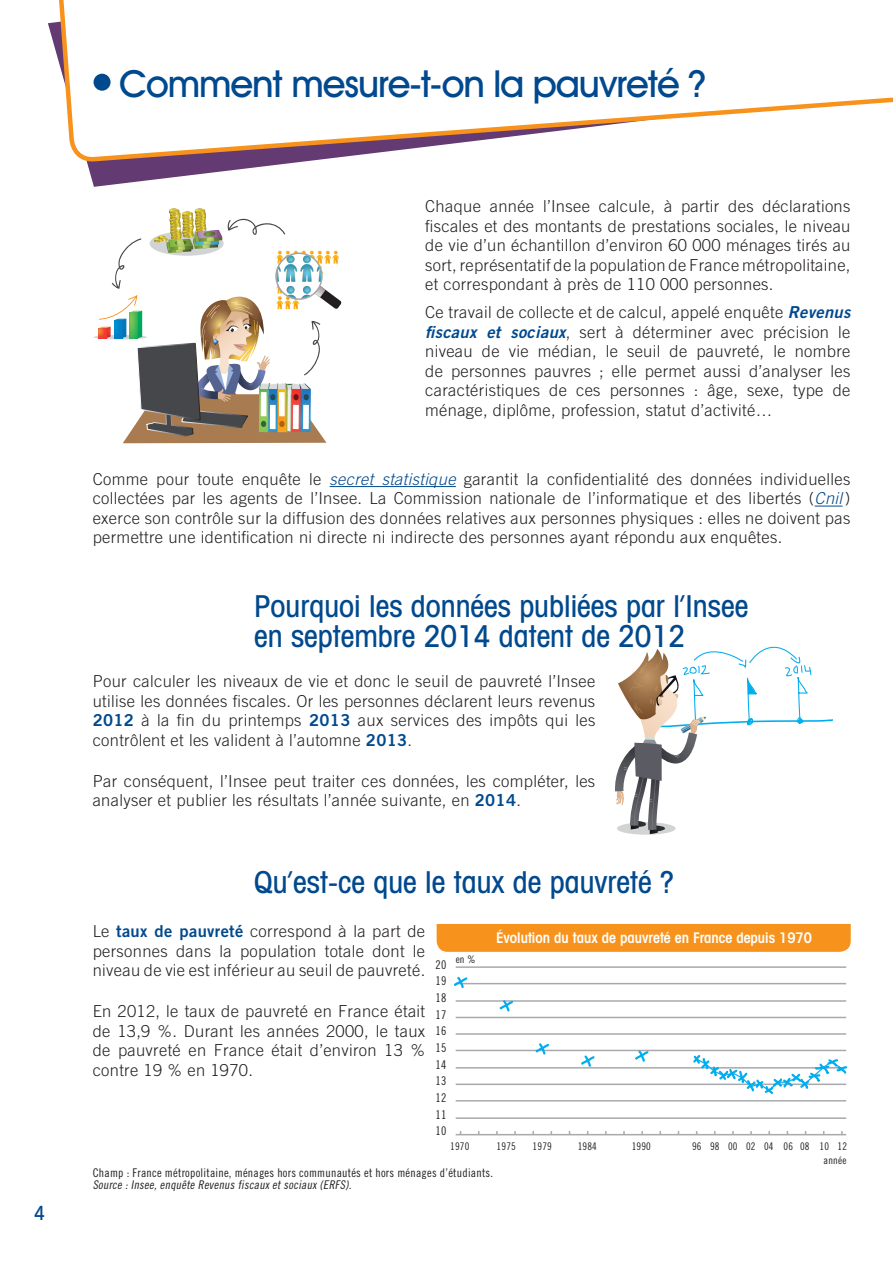
<style>
.page{position:relative;width:893px;height:1263px;background:#fff}
.page>*{position:absolute;margin:0;border:0;box-sizing:border-box;transform-origin:0 0}
.t1{font:500 37.5px "Avant Garde IT Cby BT";letter-spacing:-.03em;color:#01498e}
.t2{font:500 condensed 30px/30px "Avant Garde IT Cby BT";color:#01498e}
.t3{font:500 condensed 19.5px "Avant Garde IT Cby BT";color:#01498e}
.t4{font:300 16.5px/19.5px "Trade Gothic";letter-spacing:.02em;color:#231f20;text-align:justify}
.t5{font:600 condensed 14.55px "Avant Garde IT Cby BT";color:#fff}
.t6{font:12px/16.6px "Trade Gothic Cond Eighteen";letter-spacing:.02em;color:#231f20;text-align:justify}
.t7{font:italic 12px "Trade Gothic Cond Eighteen";color:#231f20}
.t8{font:10.5px/14.1px "Trade Gothic Cond Eighteen";letter-spacing:.02em;color:#231f20;text-align:right}
.s1{font-family:"Trade Gothic Bold Two";font-weight:400;font-style:italic;color:#01498e}
.s2{font-style:italic;color:#01498e}
.s3{font-family:"Trade Gothic Bold Two";font-weight:400;color:#01498e}
</style>
<div class="page">
<svg style="left:51px;top:0;width:842px;height:187px"></svg>
<svg style="left:617px;top:822px;width:59px;height:13px"></svg>
<svg style="left:615px;top:646px;width:219px;height:188px"></svg>
<div style="left:94px;top:74px;width:17px;height:17px;background:#01498e;border-radius:50%"></div>
<div style="left:437px;top:924px;width:414px;height:28px;background:#f7931d"></div>
<hr style="left:330px;top:486px;width:126px;height:1px;background:#01498e">
<svg style="left:815px;top:506px;width:28px;height:1px"></svg>
<svg style="left:98px;top:208px;width:244px;height:236px"></svg>
<hr style="left:456px;top:966px;width:390px;height:2px;background:#a8a9ad">
<hr style="left:456px;top:983px;width:390px;height:1px;background:#a8a9ad">
<hr style="left:456px;top:1000px;width:390px;height:2px;background:#a8a9ad">
<hr style="left:456px;top:1017px;width:390px;height:1px;background:#a8a9ad">
<hr style="left:456px;top:1033px;width:390px;height:2px;background:#a8a9ad">
<hr style="left:456px;top:1050px;width:390px;height:1px;background:#a8a9ad">
<hr style="left:456px;top:1067px;width:388px;height:1px;background:#a8a9ad">
<hr style="left:456px;top:1083px;width:390px;height:2px;background:#a8a9ad">
<hr style="left:456px;top:1100px;width:390px;height:1px;background:#a8a9ad">
<hr style="left:456px;top:1117px;width:390px;height:2px;background:#a8a9ad">
<hr style="left:456px;top:1134px;width:390px;height:1px;background:#a8a9ad">
<svg style="left:454px;top:976px;width:15px;height:12px"></svg>
<svg style="left:498px;top:1000px;width:17px;height:12px"></svg>
<svg style="left:534px;top:1043px;width:17px;height:12px"></svg>
<svg style="left:579px;top:1055px;width:18px;height:14px"></svg>
<svg style="left:633px;top:1049px;width:18px;height:13px"></svg>
<svg style="left:691px;top:1055px;width:157px;height:39px"></svg>
<p class="t3" style="left:34px;top:1202px;width:12px">4</p>
<h1 class="t1" style="left:119px;top:61px;width:589px">Comment mesure-t-on la pauvreté ?</h1>
<p class="t4" style="left:425px;top:196px;width:427px">Chaque année l’Insee calcule, à partir des déclarations fiscales et des montants de prestations sociales, le niveau de vie d’un échantillon d’environ 60 000 ménages tirés au sort, représentatif de la population de France métropolitaine, et correspondant à près de 110 000 personnes.</p>
<p class="t4" style="left:425px;top:302px;width:427px">Ce travail de collecte et de calcul, appelé enquête <span class="s1">Revenus fiscaux et sociaux</span>, sert à déterminer avec précision le niveau de vie médian, le seuil de pauvreté, le nombre de personnes pauvres ; elle permet aussi d’analyser les caractéristiques de ces personnes : âge, sexe, type de ménage, diplôme, profession, statut d’activité…</p>
<p class="t4" style="left:93px;top:469px;width:759px">Comme pour toute enquête le <span class="s2">secret statistique</span> garantit la confidentialité des données individuelles collectées par les agents de l’Insee. La Commission nationale de l’informatique et des libertés (<span class="s2">Cnil</span>) exerce son contrôle sur la diffusion des données relatives aux personnes physiques : elles ne doivent pas permettre une identification ni directe ni indirecte des personnes ayant répondu aux enquêtes.</p>
<h2 class="t2" style="left:254px;top:591px;width:495px">Pourquoi les données publiées par l’Insee en septembre 2014 datent de 2012</h2>
<p class="t4" style="left:93px;top:671px;width:504px">Pour calculer les niveaux de vie et donc le seuil de pauvreté l’Insee utilise les données fiscales. Or les personnes déclarent leurs revenus <span class="s3">2012</span> à la fin du printemps <span class="s3">2013</span> aux services des impôts qui les contrôlent et les valident à l’automne <span class="s3">2013</span>.</p>
<p class="t4" style="left:93px;top:771px;width:504px">Par conséquent, l’Insee peut traiter ces données, les compléter, les analyser et publier les résultats l’année suivante, en <span class="s3">2014</span>.</p>
<h2 class="t2" style="left:254px;top:867px;width:421px">Qu’est-ce que le taux de pauvreté ?</h2>
<p class="t4" style="left:93px;top:921px;width:334px">Le <span class="s3">taux de pauvreté</span> correspond à la part de personnes dans la population totale dont le niveau de vie est inférieur au seuil de pauvreté.</p>
<p class="t4" style="left:93px;top:1001px;width:334px">En 2012, le taux de pauvreté en France était de 13,9 %. Durant les années 2000, le taux de pauvreté en France était d’environ 13 % contre 19 % en 1970.</p>
<p class="t6" style="left:436px;top:956px;width:12px">20<br>19<br>18<br>17<br>16<br>15<br>14<br>13<br>12<br>11<br>10</p>
<p class="t8" style="left:456px;top:952px;width:21px">en %</p>
<p class="t5" style="left:496px;top:929px;width:317px">Évolution du taux de pauvreté en France depuis 1970</p>
<p class="t8" style="left:450px;top:1139px;width:21px">1970</p>
<p class="t8" style="left:497px;top:1139px;width:21px">1975</p>
<p class="t8" style="left:533px;top:1139px;width:21px">1979</p>
<p class="t8" style="left:578px;top:1139px;width:21px">1984</p>
<p class="t8" style="left:632px;top:1139px;width:21px">1990</p>
<p class="t8" style="left:692px;top:1139px;width:157px">96 98 00 02 04 06 08 10 12 année</p>
<p class="t6" style="left:93px;top:1164px;width:402px">Champ : France métropolitaine, ménages hors communautés et hors ménages d’étudiants.</p>
<p class="t7" style="left:93px;top:1177px;width:263px">Source :Insee,enquête Revenus fiscaux etsociaux (ERFS).</p>
</div>
